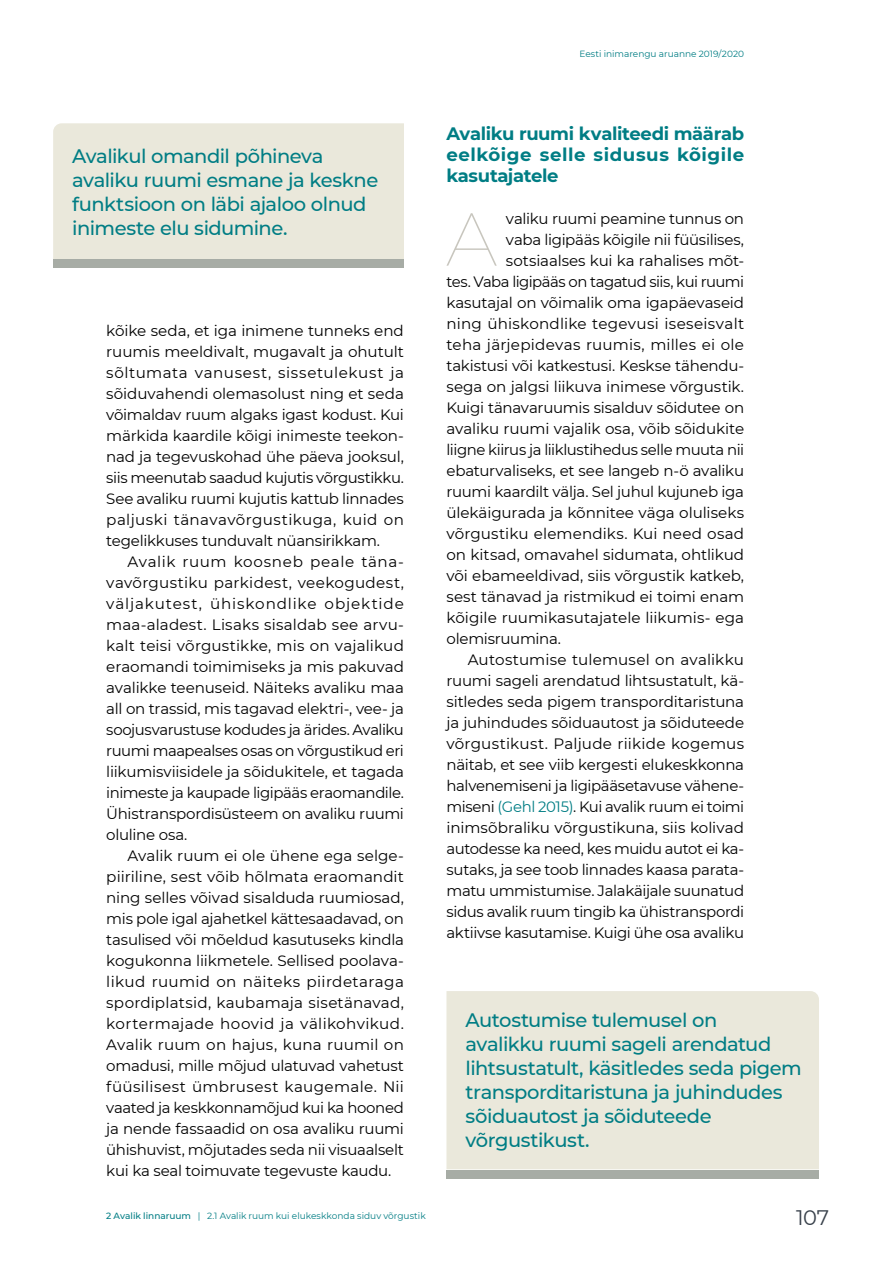
<style>
.page{position:relative;width:893px;height:1263px;background:#fff}
.page>*{position:absolute;margin:0;border:0;box-sizing:border-box;transform-origin:0 0}
.t1{font:100 75px "Montserrat";color:#c8c6be}
.t2{font:21px "Montserrat";color:#39414b}
.t3{font:500 19.5px/24px "Montserrat";letter-spacing:-.025em;color:#007d84}
.t4{font:700 18px/21px "Montserrat";letter-spacing:.025em;color:#007d84;text-align:justify}
.t5{font:15px/21px "Montserrat";letter-spacing:-.01em;color:#000;text-align:justify}
.t6{font:15px "Montserrat";letter-spacing:-.03em;color:#000}
.t7{font:15px "Montserrat";letter-spacing:-.035em;color:#000}
.t8{font:15px "Montserrat";letter-spacing:.015em;color:#000}
.t9{font:15px "Montserrat";letter-spacing:.01em;color:#000}
.t10{font:15px "Montserrat";letter-spacing:.02em;color:#000}
.t11{font:9px "Montserrat";color:#007d84}
.s1{font-weight:500}
.s2{color:#fff}
.s3{color:#007d84}
</style>
<div class="page">
<div style="left:446px;top:991px;width:373px;height:178px;background:#eae8db"></div>
<div style="left:446px;top:1170px;width:373px;height:8px;background:#a7aca5"></div>
<div style="left:53px;top:123px;width:351px;height:136px;background:#eae8db"></div>
<div style="left:53px;top:259px;width:351px;height:9px;background:#a7aca5"></div>
<p class="t11" style="left:580px;top:47px;width:166px">Eesti inimarengu aruanne 2019/2020</p>
<h3 class="t3" style="left:72px;top:143px;width:307px">Avalikul omandil põhineva avaliku ruumi esmane ja keskne funktsioon on läbi ajaloo olnud inimeste elu sidumine.</h3>
<p class="t5" style="left:106px;top:319px;width:299px">kõike seda, et iga inimene tunneks end ruumis meeldivalt, mugavalt ja ohutult sõltumata vanusest, sissetulekust ja sõiduvahendi olemasolust ning et seda võimaldav ruum algaks igast kodust. Kui märkida kaardile kõigi inimeste teekon&shy;nad ja tegevuskohad ühe päeva jooksul, siis meenutab saadud kujutis võrgustikku.<br>See avaliku ruumi kujutis kattub linnades paljuski tänavavõrgustikuga, kuid on tegelikkuses tunduvalt nüansirikkam.</p>
<p class="t5" style="left:106px;top:550px;width:299px;text-indent:21px">Avalik ruum koosneb peale täna&shy;vavõrgustiku parkidest, veekogudest, väljakutest, ühiskondlike objektide maa-aladest. Lisaks sisaldab see arvu&shy;kalt teisi võrgustikke, mis on vajalikud eraomandi toimimiseks ja mis pakuvad avalikke teenuseid. Näiteks avaliku maa all on trassid, mis tagavad elektri-, vee- ja soojusvarustuse kodudes ja ärides. Avaliku ruumi maapealses osas on võrgustikud eri liikumisviisidele ja sõidukitele, et tagada inimeste ja kaupade ligipääs eraomandile.<br>Ühistranspordisüsteem on avaliku ruumi oluline osa.</p>
<p class="t5" style="left:106px;top:844px;width:299px;text-indent:21px">Avalik ruum ei ole ühene ega selge&shy;piiriline, sest võib hõlmata eraomandit ning selles võivad sisalduda ruumiosad, mis pole igal ajahetkel kättesaadavad, on tasulised või mõeldud kasutuseks kindla kogukonna liikmetele. Sellised poolava&shy;likud ruumid on näiteks piirdetaraga spordiplatsid, kaubamaja sisetänavad, kortermajade hoovid ja välikohvikud.<br>Avalik ruum on hajus, kuna ruumil on omadusi, mille mõjud ulatuvad vahetust füüsilisest ümbrusest kaugemale. Nii vaated ja keskkonnamõjud kui ka hooned ja nende fassaadid on osa avaliku ruumi ühishuvist, mõjutades seda nii visuaalselt kui ka seal toimuvate tegevuste kaudu.</p>
<p class="t11" style="left:106px;top:1209px;width:321px"><span class="s1">2 Avalik linnaruum</span> | 2.1 Avalik ruum kui elukeskkonda siduv võrgustik</p>
<p class="t4" style="left:446px;top:122px;width:299px">Avaliku ruumi kvaliteedi määrab eelkõige selle sidusus kõigile kasutajatele</p>
<h1 class="t1" style="left:446px;top:189px;width:72px">A<span class="s2">I</span></h1>
<p class="t5" style="left:506px;top:207px;width:240px">valiku ruumi peamine tunnus on</p>
<p class="t5" style="left:506px;top:228px;width:240px">vaba ligipääs kõigile nii füüsilises,</p>
<p class="t5" style="left:506px;top:249px;width:240px">sotsiaalses kui ka rahalises mõt-</p>
<p class="t7" style="left:446px;top:271px;width:299px">tes. Vaba ligipääs on tagatud siis, kui ruumi</p>
<p class="t5" style="left:446px;top:291px;width:299px">kasutajal on võimalik oma igapäevaseid</p>
<p class="t10" style="left:446px;top:313px;width:299px">ning ühiskondlike tegevusi iseseisvalt</p>
<p class="t8" style="left:446px;top:334px;width:299px">teha järjepidevas ruumis, milles ei ole</p>
<p class="t5" style="left:446px;top:354px;width:299px">takistusi või katkestusi. Keskse tähendu-</p>
<p class="t5" style="left:446px;top:375px;width:299px">sega on jalgsi liikuva inimese võrgustik.</p>
<p class="t5" style="left:446px;top:396px;width:299px">Kuigi tänavaruumis sisalduv sõidutee on</p>
<p class="t5" style="left:446px;top:417px;width:299px">avaliku ruumi vajalik osa, võib sõidukite</p>
<p class="t6" style="left:446px;top:439px;width:299px">liigne kiirus ja liiklustihedus selle muuta nii</p>
<p class="t5" style="left:446px;top:459px;width:299px">ebaturvaliseks, et see langeb n-ö avaliku</p>
<p class="t5" style="left:446px;top:480px;width:299px">ruumi kaardilt välja. Sel juhul kujuneb iga</p>
<p class="t5" style="left:446px;top:501px;width:299px">ülekäigurada ja kõnnitee väga oluliseks</p>
<p class="t9" style="left:446px;top:523px;width:299px">võrgustiku elemendiks. Kui need osad</p>
<p class="t5" style="left:446px;top:543px;width:299px">on kitsad, omavahel sidumata, ohtlikud</p>
<p class="t5" style="left:446px;top:564px;width:299px">või ebameeldivad, siis võrgustik katkeb,</p>
<p class="t5" style="left:446px;top:585px;width:299px">sest tänavad ja ristmikud ei toimi enam</p>
<p class="t5" style="left:446px;top:606px;width:299px">kõigile ruumikasutajatele liikumis- ega</p>
<p class="t5" style="left:446px;top:627px;width:116px">olemisruumina.</p>
<p class="t9" style="left:468px;top:649px;width:278px">Autostumise tulemusel on avalikku</p>
<p class="t5" style="left:446px;top:669px;width:299px">ruumi sageli arendatud lihtsustatult, kä-</p>
<p class="t5" style="left:446px;top:690px;width:299px">sitledes seda pigem transporditaristuna</p>
<p class="t5" style="left:446px;top:711px;width:299px">ja juhindudes sõiduautost ja sõiduteede</p>
<p class="t8" style="left:446px;top:733px;width:299px">võrgustikust. Paljude riikide kogemus</p>
<p class="t5" style="left:446px;top:753px;width:299px">näitab, et see viib kergesti elukeskkonna</p>
<p class="t5" style="left:446px;top:774px;width:299px">halvenemiseni ja ligipääsetavuse vähene-</p>
<p class="t7" style="left:446px;top:796px;width:299px">miseni <span class="s3">(Gehl 2015)</span>. Kui avalik ruum ei toimi</p>
<p class="t5" style="left:446px;top:816px;width:299px">inimsõbraliku võrgustikuna, siis kolivad</p>
<p class="t6" style="left:446px;top:838px;width:299px">autodesse ka need, kes muidu autot ei ka-</p>
<p class="t5" style="left:446px;top:858px;width:299px">sutaks, ja see toob linnades kaasa parata-</p>
<p class="t5" style="left:446px;top:879px;width:299px">matu ummistumise. Jalakäijale suunatud</p>
<p class="t6" style="left:446px;top:901px;width:299px">sidus avalik ruum tingib ka ühistranspordi</p>
<p class="t5" style="left:446px;top:921px;width:299px">aktiivse kasutamise. Kuigi ühe osa avaliku</p>
<h3 class="t3" style="left:466px;top:1007px;width:338px">Autostumise tulemusel on<br>avalikku ruumi sageli arendatud lihtsustatult, käsitledes seda pigem transporditaristuna ja juhindudes sõiduautost ja sõiduteede võrgustikust.</h3>
<h2 class="t2" style="left:796px;top:1203px;width:35px">107</h2>
</div>
